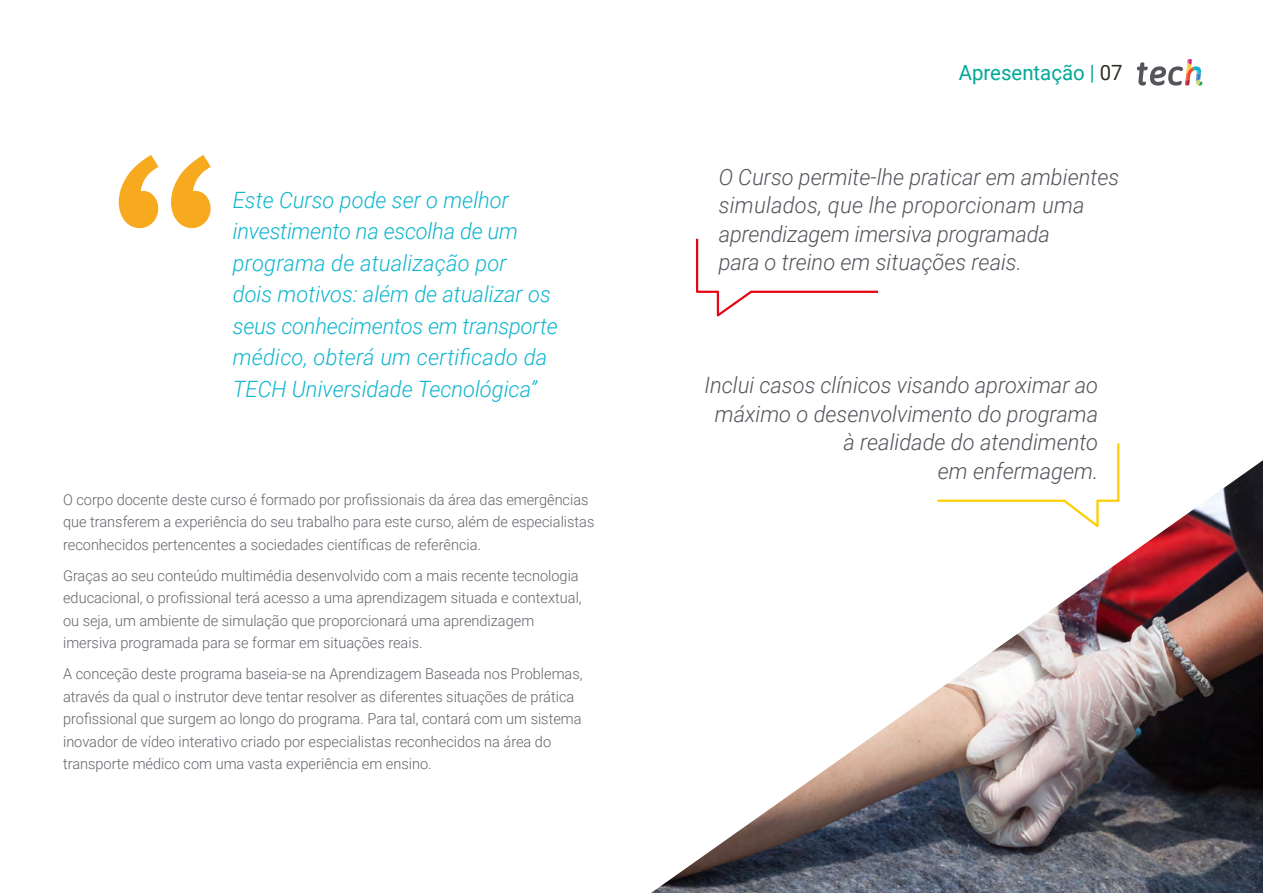
<style>
.page{position:relative;width:1263px;height:893px;background:#fff}
.page>*{position:absolute;margin:0;border:0;box-sizing:border-box;transform-origin:0 0}
.t1{font:italic 300 22.5px/28.5px "Roboto";color:#52555b;text-align:right}
.t2{font:italic 300 22.5px/31.5px "Roboto";color:#0fb6cf}
.t3{font:21px "Roboto";color:#00a996}
.t4{font:300 15px/22.5px "Roboto";color:#61646a}
.s1{color:#312e20}
</style>
<div class="page">
<img style="left:651px;top:460px;width:612px;height:433px">
<svg style="left:119px;top:155px;width:92px;height:73px"></svg>
<svg style="left:935px;top:443px;width:185px;height:88px"></svg>
<svg style="left:696px;top:238px;width:183px;height:79px"></svg>
<svg style="left:1137px;top:59px;width:65px;height:27px"></svg>
<h1 class="t2" style="left:233px;top:183px;width:327px">Este Curso pode ser o melhor investimento na escolha de um programa de atualização por<br>dois motivos: além de atualizar os seus conhecimentos em transporte médico, obterá um certificado da<br>TECH Universidade Tecnológica”</h1>
<p class="t4" style="left:63px;top:487px;width:533px">O corpo docente deste curso é formado por profissionais da área das emergências que transferem a experiência do seu trabalho para este curso, além de especialistas reconhecidos pertencentes a sociedades científicas de referência.</p>
<p class="t4" style="left:63px;top:563px;width:520px">Graças ao seu conteúdo multimédia desenvolvido com a mais recente tecnologia educacional, o profissional terá acesso a uma aprendizagem situada e contextual, ou seja, um ambiente de simulação que proporcionará uma aprendizagem imersiva programada para se formar em situações reais.</p>
<p class="t4" style="left:63px;top:662px;width:521px">A conceção deste programa baseia-se na Aprendizagem Baseada nos Problemas, através da qual o instrutor deve tentar resolver as diferentes situações de prática profissional que surgem ao longo do programa. Para tal, contará com um sistema inovador de vídeo interativo criado por especialistas reconhecidos na área do transporte médico com uma vasta experiência em ensino.</p>
<h2 class="t3" style="left:959px;top:57px;width:165px">Apresentação | <span class="s1">07</span></h2>
<h1 class="t1" style="left:719px;top:161px;width:402px;text-align:left">O Curso permite-lhe praticar em ambientes simulados, que lhe proporcionam uma aprendizagem imersiva programada<br>para o treino em situações reais.</h1>
<h1 class="t1" style="left:704px;top:370px;width:395px">Inclui casos clínicos visando aproximar ao máximo o desenvolvimento do programa à realidade do atendimento<br>em enfermagem.</h1>
</div>
